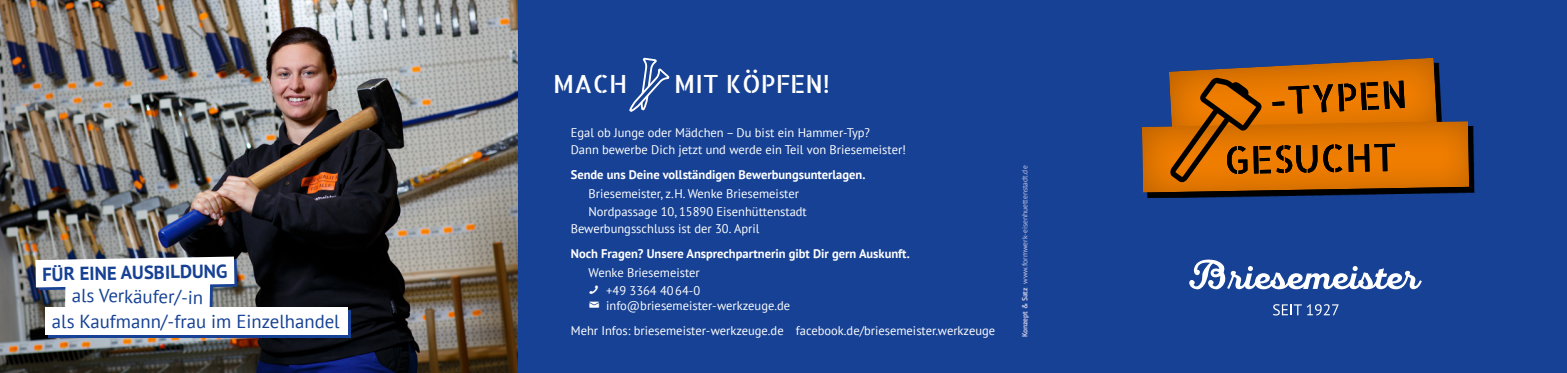
<style>
.page{position:relative;width:1567px;height:373px;background:#fff}
.page>*{position:absolute;margin:0;border:0;box-sizing:border-box;transform-origin:0 0}
.t1{font:25px "Allerta Stencil";color:#fff}
.t2{font:18.75px "PT Sans";color:#164194}
.t3{font:700 18.75px "PT Sans";color:#164194}
.t4{font:12.5px/17.5px "PT Sans";color:#fff}
.t5{font:700 12.5px "PT Sans";color:#fff}
.t6{font:7.5px "PT Sans";color:#c8c9e7}
.s1{font-family:"Entypo";font-size:21.25px}
.s2{font-weight:700}
</style>
<div class="page">
<div style="left:517px;top:0;width:1049px;height:372px;background:#164194"></div>
<img style="left:0;top:0;width:517px;height:372px">
<div style="left:48px;top:309px;width:302px;height:28px;background:linear-gradient(to right,#164194,#164194)"></div>
<svg style="left:35px;top:256px;width:202px;height:57px"></svg>
<div style="left:45px;top:307px;width:303px;height:27px;background:#fff"></div>
<svg style="left:1273px;top:304px;width:65px;height:11px"></svg>
<svg style="left:1189px;top:259px;width:232px;height:30px"></svg>
<svg style="left:629px;top:57px;width:41px;height:55px"></svg>
<svg style="left:1147px;top:194px;width:248px;height:3px"></svg>
<svg style="left:1143px;top:126px;width:332px;height:68px"></svg>
<svg style="left:1142px;top:58px;width:326px;height:134px;background:#aa5f13"></svg>
<h2 class="t3" style="left:42px;top:261px;width:187px;rotate:-1deg">FÜR EINE AUSBILDUNG</h2>
<h2 class="t2" style="left:72px;top:282px;width:133px;rotate:1deg">als Verkäufer/-in</h2>
<h2 class="t2" style="left:52px;top:309px;width:289px">als Kaufmann/-frau im Einzelhandel</h2>
<h1 class="t1" style="left:553px;top:67px;width:76px">MACH</h1>
<h1 class="t1" style="left:674px;top:67px;width:157px">MIT KÖPFEN!</h1>
<p class="t4" style="left:570px;top:123px;width:337px">Egal ob Junge oder Mädchen – Du bist ein Hammer-Typ?<br>Dann bewerbe Dich jetzt und werde ein Teil von Briesemeister!</p>
<p class="t5" style="left:570px;top:166px;width:296px">Sende uns Deine vollständigen Bewerbungsunterlagen.</p>
<p class="t4" style="left:588px;top:184px;width:212px">Briesemeister, z.H. Wenke Briesemeister</p>
<p class="t4" style="left:588px;top:202px;width:220px">Nordpassage 10, 15890 Eisenhüttenstadt</p>
<p class="t4" style="left:570px;top:219px;width:190px">Bewerbungsschluss ist der 30. April</p>
<p class="t5" style="left:570px;top:245px;width:340px">Noch Fragen? Unsere Ansprechpartnerin gibt Dir gern Auskunft.</p>
<p class="t4" style="left:588px;top:263px;width:113px;text-align:right">Wenke Briesemeister +49 3364 4064-0</p>
<p class="t4" style="left:570px;top:292px;width:426px;line-height:24.6px;text-indent:18px"><span class="s1">✉</span> info@briesemeister-werkzeuge.de<br>Mehr Infos: briesemeister-werkzeuge.de facebook.de/briesemeister.werkzeuge</p>
<p class="t6" style="left:1019px;top:337px;width:173px;rotate:-90deg"><span class="s2">Konzept &amp; Satz</span> www.formwerk-eisenhuettenstadt.de</p>
</div>
